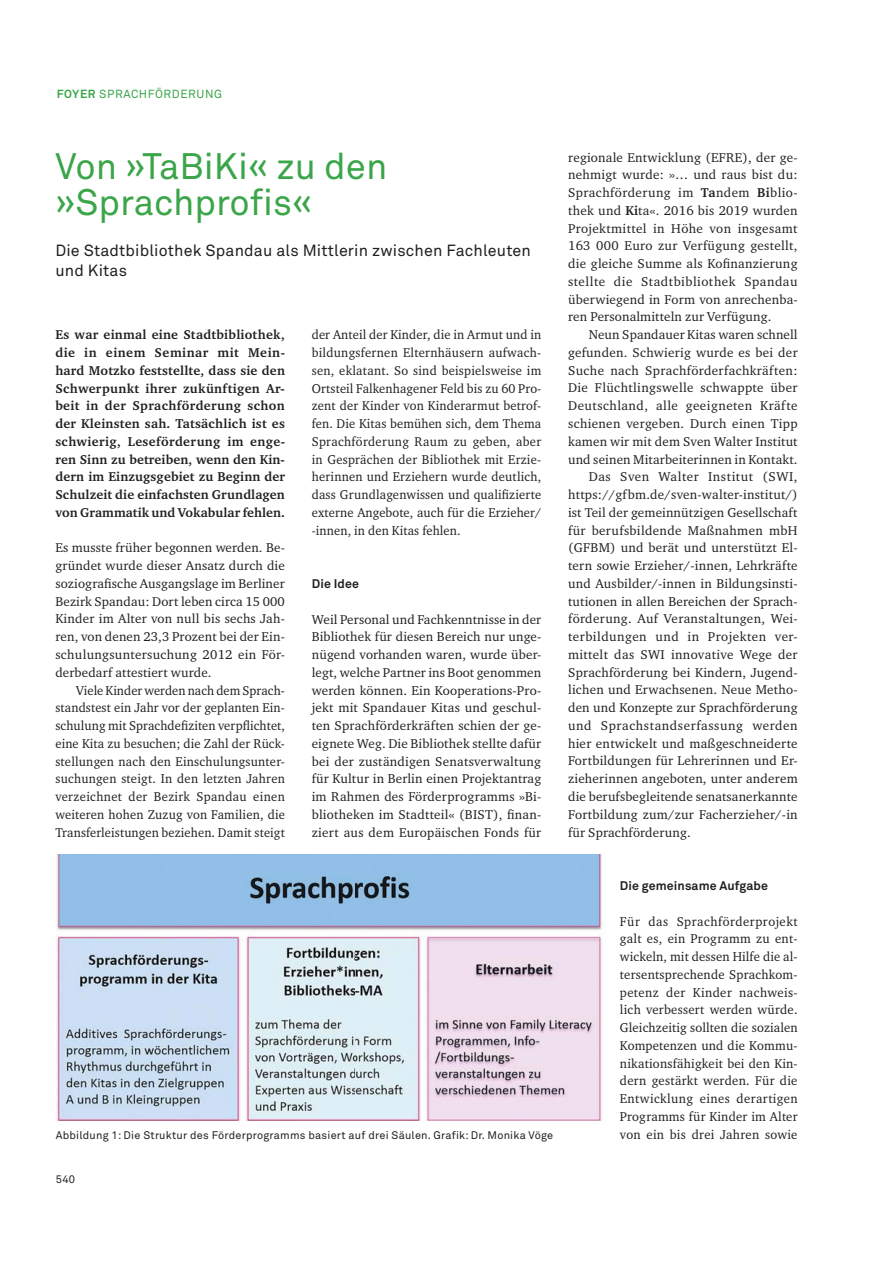
<style>
.page{position:relative;width:893px;height:1263px;background:#fff}
.page>*{position:absolute;margin:0;border:0;box-sizing:border-box;transform-origin:0 0}
.t1{font:36.45px/35.5px "Akkurat Pro";color:#3ba54a}
.t2{font:16.05px/20.4px "Akkurat Pro";letter-spacing:.01em;color:#231f20}
.t3{font:13.05px/17.7px "Charter ITC Pro";letter-spacing:.015em;color:#231f20;text-align:justify}
.t4{font:13.05px/17.7px "Charter ITC Pro";letter-spacing:.015em;color:#231f20;text-align:justify;scale:.96 1}
.t5{font:700 13.05px/17.7px "Charter ITC Pro";letter-spacing:.005em;color:#231f20;text-align:justify}
.t6{font:13.05px "Charter ITC Pro";letter-spacing:.04em;color:#231f20}
.t7{font:13.05px "Charter ITC Pro";letter-spacing:.035em;color:#231f20}
.t8{font:13.05px "Charter ITC Pro";letter-spacing:.045em;color:#231f20}
.t9{font:700 12.45px "Akkurat Pro";letter-spacing:.01em;color:#231f20}
.t10{font:11.7px "Akkurat Pro";letter-spacing:.05em;color:#3ba54a}
.t11{font:10.95px "Akkurat Pro";letter-spacing:.02em;color:#231f20}
.s1{font-weight:700}
</style>
<div class="page">
<img style="left:55px;top:855px;width:548px;height:265px">
<p class="t10" style="left:57px;top:89px;width:167px"><span class="s1">FOYER</span> SPRACHFÖRDERUNG</p>
<h1 class="t1" style="left:55px;top:153px;width:333px">Von »TaBiKi« zu den »Sprachprofis«</h1>
<p class="t2" style="left:55px;top:242px;width:477px">Die Stadtbibliothek Spandau als Mittlerin zwischen Fachleuten und Kitas</p>
<p class="t5" style="left:55px;top:327px;width:231px">Es war einmal eine Stadtbibliothek, die in einem Seminar mit Mein&shy;hard Motzko feststellte, dass sie den Schwerpunkt ihrer zukünftigen Ar&shy;beit in der Sprachförderung schon der Kleinsten sah. Tatsächlich ist es schwierig, Leseförderung im enge&shy;ren Sinn zu betreiben, wenn den Kin&shy;dern im Einzugsgebiet zu Beginn der Schulzeit die einfachsten Grundlagen von Grammatik und Vokabular fehlen.</p>
<p class="t3" style="left:55px;top:540px;width:231px">Es musste früher begonnen werden. Be&shy;gründet wurde dieser Ansatz durch die soziografische Ausgangslage im Berliner Bezirk Spandau: Dort leben circa 15 000<br>Kinder im Alter von null bis sechs Jah&shy;ren, von denen 23,3 Prozent bei der Ein&shy;schulungsuntersuchung 2012 ein För&shy;derbedarf attestiert wurde.</p>
<p class="t4" style="left:55px;top:682px;width:241px;text-indent:21px">Viele Kinder werden nach dem Sprach&shy;standstest ein Jahr vor der geplanten Ein&shy;schulung mit Sprachdefiziten verpflichtet, eine Kita zu besuchen; die Zahl der Rück&shy;stellungen nach den Einschulungsunter&shy;suchungen steigt. In den letzten Jahren verzeichnet der Bezirk Spandau einen weiteren hohen Zuzug von Familien, die Transferleistungen beziehen. Damit steigt</p>
<p class="t4" style="left:312px;top:327px;width:241px">der Anteil der Kinder, die in Armut und in bildungsfernen Elternhäusern aufwach&shy;sen, eklatant. So sind beispielsweise im Ortsteil Falkenhagener Feld bis zu 60 Pro&shy;zent der Kinder von Kinderarmut betrof&shy;fen. Die Kitas bemühen sich, dem Thema Sprachförderung Raum zu geben, aber in Gesprächen der Bibliothek mit Erzie&shy;herinnen und Erziehern wurde deutlich, dass Grundlagenwissen und qualifizierte externe Angebote, auch für die Erzieher/ -innen, in den Kitas fehlen.</p>
<p class="t9" style="left:312px;top:579px;width:49px">Die Idee</p>
<p class="t3" style="left:312px;top:611px;width:231px">Weil Personal und Fachkenntnisse in der Bibliothek für diesen Bereich nur unge&shy;nügend vorhanden waren, wurde über&shy;legt, welche Partner ins Boot genommen werden können. Ein Kooperations-Pro&shy;jekt mit Spandauer Kitas und geschul&shy;ten Sprachförderkräften schien der ge&shy;eignete Weg. Die Bibliothek stellte dafür bei der zuständigen Senatsverwaltung für Kultur in Berlin einen Projektantrag im Rahmen des Förderprogramms »Bi&shy;bliotheken im Stadtteil« (BIST), finan&shy;ziert aus dem Europäischen Fonds für</p>
<p class="t3" style="left:568px;top:149px;width:231px">regionale Entwicklung (EFRE), der ge&shy;nehmigt wurde: »… und raus bist du:<br>Sprachförderung im <span class="s1">Ta</span>ndem <span class="s1">Bi</span>blio&shy;thek und <span class="s1">Ki</span>ta«. 2016 bis 2019 wurden Projektmittel in Höhe von insgesamt 163 000 Euro zur Verfügung gestellt, die gleiche Summe als Kofinanzierung stellte die Stadtbibliothek Spandau überwiegend in Form von anrechenba&shy;ren Personalmitteln zur Verfügung.</p>
<p class="t3" style="left:589px;top:326px;width:210px">Neun Spandauer Kitas waren schnell</p>
<p class="t3" style="left:568px;top:344px;width:231px">gefunden. Schwierig wurde es bei der</p>
<p class="t3" style="left:568px;top:362px;width:231px">Suche nach Sprachförderfachkräften:</p>
<p class="t3" style="left:568px;top:380px;width:231px">Die Flüchtlingswelle schwappte über</p>
<p class="t7" style="left:568px;top:400px;width:231px">Deutschland, alle geeigneten Kräfte</p>
<p class="t3" style="left:568px;top:415px;width:231px">schienen vergeben. Durch einen Tipp</p>
<p class="t3" style="left:568px;top:433px;width:231px">kamen wir mit dem Sven Walter Institut</p>
<p class="t3" style="left:568px;top:451px;width:231px">und seinen Mitarbeiterinnen in Kontakt.</p>
<p class="t6" style="left:589px;top:471px;width:210px">Das Sven Walter Institut (SWI,</p>
<p class="t3" style="left:568px;top:486px;width:231px">https://gfbm.de/sven-walter-institut/)</p>
<p class="t3" style="left:568px;top:504px;width:231px">ist Teil der gemeinnützigen Gesellschaft</p>
<p class="t3" style="left:568px;top:522px;width:231px">für berufsbildende Maßnahmen mbH</p>
<p class="t3" style="left:568px;top:540px;width:231px">(GFBM) und berät und unterstützt El-</p>
<p class="t3" style="left:568px;top:557px;width:231px">tern sowie Erzieher/-innen, Lehrkräfte</p>
<p class="t3" style="left:568px;top:575px;width:231px">und Ausbilder/-innen in Bildungsinsti-</p>
<p class="t3" style="left:568px;top:593px;width:231px">tutionen in allen Bereichen der Sprach-</p>
<p class="t3" style="left:568px;top:611px;width:231px">förderung. Auf Veranstaltungen, Wei-</p>
<p class="t6" style="left:568px;top:631px;width:231px">terbildungen und in Projekten ver-</p>
<p class="t3" style="left:568px;top:646px;width:231px">mittelt das SWI innovative Wege der</p>
<p class="t3" style="left:568px;top:664px;width:231px">Sprachförderung bei Kindern, Jugend-</p>
<p class="t3" style="left:568px;top:682px;width:231px">lichen und Erwachsenen. Neue Metho-</p>
<p class="t3" style="left:568px;top:699px;width:231px">den und Konzepte zur Sprachförderung</p>
<p class="t8" style="left:568px;top:720px;width:231px">und Sprachstandserfassung werden</p>
<p class="t3" style="left:568px;top:735px;width:231px">hier entwickelt und maßgeschneiderte</p>
<p class="t3" style="left:568px;top:753px;width:231px">Fortbildungen für Lehrerinnen und Er-</p>
<p class="t3" style="left:568px;top:771px;width:231px">zieherinnen angeboten, unter anderem</p>
<p class="t3" style="left:568px;top:788px;width:231px">die berufsbegleitende senatsanerkannte</p>
<p class="t3" style="left:568px;top:806px;width:231px">Fortbildung zum/zur Facherzieher/-in</p>
<p class="t3" style="left:568px;top:824px;width:124px">für Sprachförderung.</p>
<p class="t9" style="left:620px;top:881px;width:150px">Die gemeinsame Aufgabe</p>
<p class="t3" style="left:620px;top:913px;width:179px">Für das Sprachförderprojekt galt es, ein Programm zu ent&shy;wickeln, mit dessen Hilfe die al&shy;tersentsprechende Sprachkom&shy;petenz der Kinder nachweis&shy;lich verbessert werden würde.<br>Gleichzeitig sollten die sozialen Kompetenzen und die Kommu&shy;nikationsfähigkeit bei den Kin&shy;dern gestärkt werden. Für die Entwicklung eines derartigen Programms für Kinder im Alter</p>
<p class="t11" style="left:56px;top:1131px;width:499px">Abbildung 1: Die Struktur des Förderprogramms basiert auf drei Säulen. Grafik: Dr. Monika Vöge</p>
<p class="t3" style="left:620px;top:1126px;width:179px">von ein bis drei Jahren sowie</p>
<p class="t11" style="left:56px;top:1175px;width:21px">540</p>
</div>
